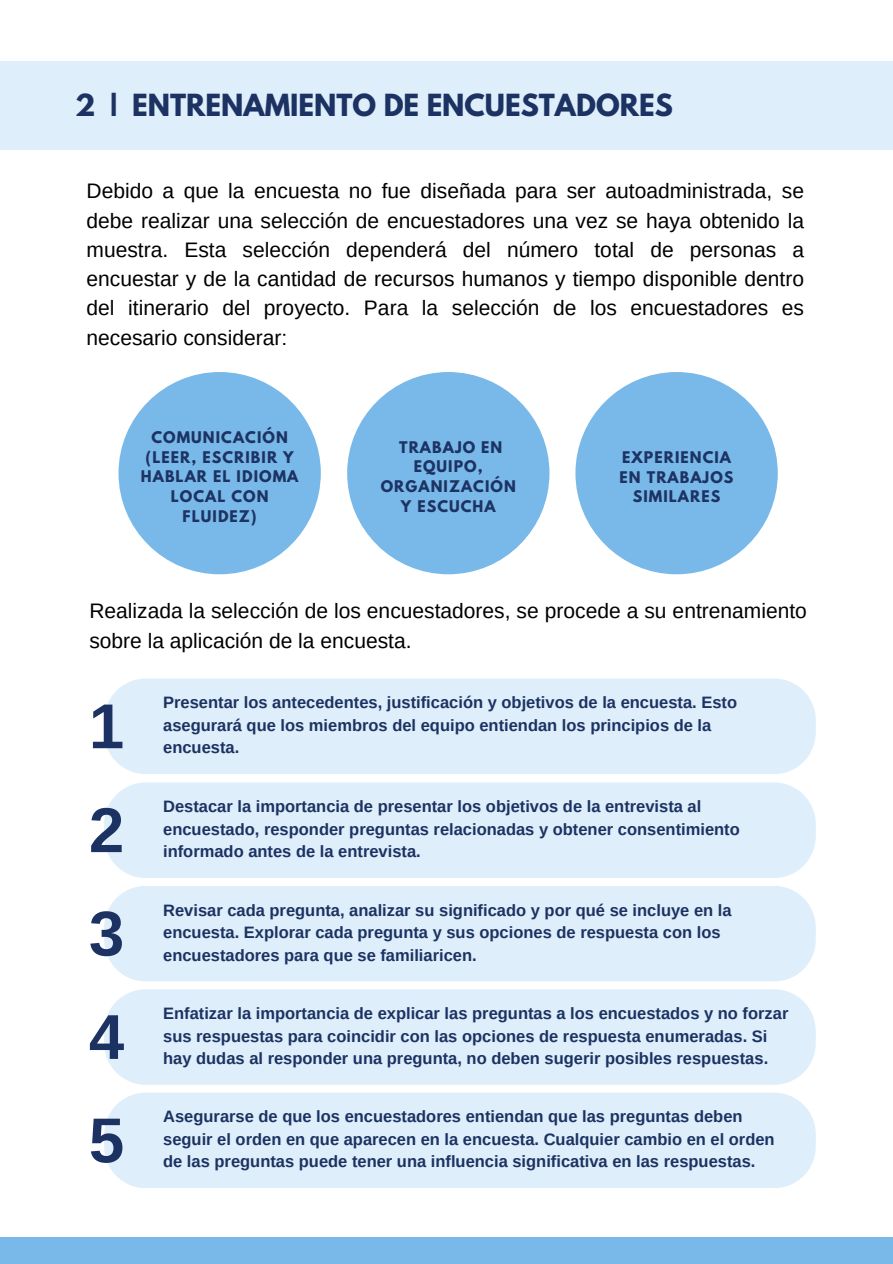
<style>
.page{position:relative;width:893px;height:1264px;background:#fff}
.page>*{position:absolute;margin:0;border:0;box-sizing:border-box;transform-origin:0 0}
.t1{font:700 63.45px "Arimo";color:#1c3262}
.t2{font:700 27px "League Spartan";color:#1c3262}
.t3{font:21px/29.2px "Arimo";color:#000;text-align:justify}
.t4{font:700 16.5px/22.5px "Arimo";color:#1c3262}
.t5{font:700 14.25px/19.8px "League Spartan";letter-spacing:.075em;color:#1d3363;text-align:center}
</style>
<div class="page">
<div style="left:0;top:61px;width:892px;height:89px;background:#deeefa"></div>
<div style="left:0;top:1236px;width:892px;height:27px;background:#79b9e9"></div>
<div style="left:347px;top:372px;width:202px;height:202px;background:#79b9e9;border-radius:50%"></div>
<div style="left:118px;top:372px;width:203px;height:202px;background:#79b9e9;border-radius:50%"></div>
<div style="left:575px;top:372px;width:202px;height:202px;background:#79b9e9;border-radius:50%"></div>
<div style="left:104px;top:678px;width:711px;height:96px;background:#deeefa"></div>
<div style="left:104px;top:782px;width:711px;height:96px;background:#deeefa"></div>
<div style="left:104px;top:886px;width:711px;height:95px;background:#deeefa"></div>
<div style="left:104px;top:989px;width:711px;height:95px;background:#deeefa"></div>
<div style="left:104px;top:1092px;width:711px;height:96px;background:#deeefa"></div>
<h1 class="t2" style="left:75px;top:91px;width:599px">2 | ENTRENAMIENTO DE ENCUESTADORES</h1>
<h2 class="t3" style="left:86px;top:176px;width:719px">Debido a que la encuesta no fue diseñada para ser autoadministrada, se debe realizar una selección de encuestadores una vez se haya obtenido la muestra. Esta selección dependerá del número total de personas a encuestar y de la cantidad de recursos humanos y tiempo disponible dentro del itinerario del proyecto. Para la selección de los encuestadores es necesario considerar:</h2>
<p class="t5" style="left:141px;top:429px;width:159px">COMUNICACIÓN (LEER, ESCRIBIR Y<br>HABLAR EL IDIOMA<br>LOCAL CON<br>FLUIDEZ)</p>
<p class="t5" style="left:381px;top:439px;width:137px">TRABAJO EN<br>EQUIPO,<br>ORGANIZACIÓN<br>Y ESCUCHA</p>
<p class="t5" style="left:622px;top:449px;width:110px">EXPERIENCIA</p>
<p class="t5" style="left:619px;top:469px;width:115px">EN TRABAJOS<br>SIMILARES</p>
<h2 class="t3" style="left:89px;top:596px;width:719px">Realizada la selección de los encuestadores, se procede a su entrenamiento sobre la aplicación de la encuesta.</h2>
<p class="t1" style="left:89px;top:690px;width:37px">1</p>
<p class="t1" style="left:89px;top:794px;width:37px">2</p>
<p class="t1" style="left:89px;top:898px;width:37px">3</p>
<p class="t1" style="left:89px;top:1001px;width:37px">4</p>
<p class="t1" style="left:89px;top:1104px;width:37px">5</p>
<h3 class="t4" style="left:163px;top:691px;width:575px">Presentar los antecedentes, justificación y objetivos de la encuesta. Esto asegurará que los miembros del equipo entiendan los principios de la</h3>
<h3 class="t4" style="left:163px;top:736px;width:78px">encuesta.</h3>
<h3 class="t4" style="left:163px;top:795px;width:578px">Destacar la importancia de presentar los objetivos de la entrevista al encuestado, responder preguntas relacionadas y obtener consentimiento</h3>
<h3 class="t4" style="left:163px;top:840px;width:259px">informado antes de la entrevista.</h3>
<h3 class="t4" style="left:163px;top:898px;width:570px">Revisar cada pregunta, analizar su significado y por qué se incluye en la encuesta. Explorar cada pregunta y sus opciones de respuesta con los</h3>
<h3 class="t4" style="left:163px;top:943px;width:315px">encuestadores para que se familiaricen.</h3>
<h3 class="t4" style="left:163px;top:1002px;width:626px">Enfatizar la importancia de explicar las preguntas a los encuestados y no forzar sus respuestas para coincidir con las opciones de respuesta enumeradas. Si</h3>
<h3 class="t4" style="left:163px;top:1047px;width:606px">hay dudas al responder una pregunta, no deben sugerir posibles respuestas.</h3>
<h3 class="t4" style="left:163px;top:1105px;width:613px">Asegurarse de que los encuestadores entiendan que las preguntas deben seguir el orden en que aparecen en la encuesta. Cualquier cambio en el orden</h3>
<h3 class="t4" style="left:163px;top:1150px;width:593px">de las preguntas puede tener una influencia significativa en las respuestas.</h3>
</div>
